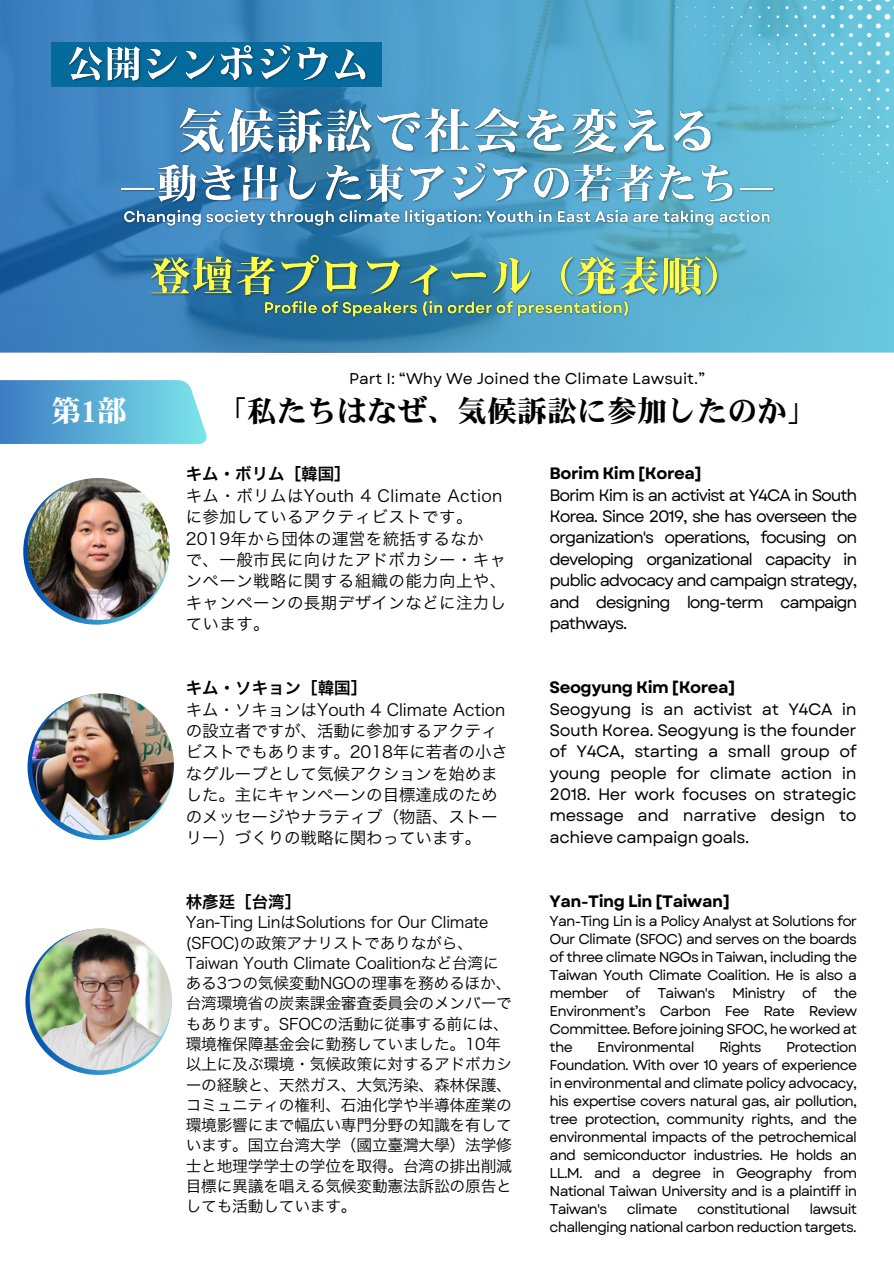
<style>
.page{position:relative;width:894px;height:1264px;background:#fff}
.page>*{position:absolute;margin:0;border:0;box-sizing:border-box;transform-origin:0 0}
.t1{font:30px "Heisei Min Std W9";color:#000}
.t2{font:30px "Heisei Min Std W9";color:#fff}
.t3{font:16.5px/21.3px "Garet";letter-spacing:-.07em;color:#000}
.t4{font:16.5px/21.3px "Garet";letter-spacing:-.03em;color:#000}
.t5{font:16.5px/21.3px "Hira Kaku Pro N W3";letter-spacing:-.005em;color:#000}
.t6{font:16.5px/21.3px "Hira Kaku Pro N W3";letter-spacing:.025em;color:#000}
.t7{font:700 16.5px "Garet";letter-spacing:-.03em;color:#000}
.t8{font:16.5px "Hira Kaku Pro N W6";color:#000}
.t9{font:15.75px/20.2px "Hira Kaku Pro N W3";letter-spacing:-.015em;color:#000}
.t10{font:15.6px "Garet";color:#000}
.t11{font:14.25px/18px "Garet";letter-spacing:-.055em;color:#000;text-align:justify}
.s1{font-family:"Hira Kaku Pro N W6"}
.s2{font-weight:700}
</style>
<div class="page">
<svg style="left:0;top:0;width:893px;height:352px;background:#4997c5"></svg>
<img style="left:649px;top:0;width:244px;height:190px">
<svg style="left:0;top:380px;width:206px;height:64px;background:#61b1d7"></svg>
<svg style="left:23px;top:478px;width:146px;height:146px"></svg>
<img style="left:28px;top:478px;width:141px;height:142px;border-radius:50%">
<svg style="left:28px;top:694px;width:146px;height:146px"></svg>
<img style="left:32px;top:693px;width:142px;height:142px;border-radius:50%">
<svg style="left:25px;top:928px;width:147px;height:146px"></svg>
<img style="left:30px;top:928px;width:142px;height:142px;border-radius:50%">
<div style="left:51px;top:43px;width:330px;height:44px;background:#056b9d"></div>
<img style="left:65px;top:42px;width:713px;height:259px">
<img style="left:118px;top:204px;width:657px;height:28px">
<img style="left:260px;top:296px;width:373px;height:27px">
<h5 class="t10" style="left:349px;top:367px;width:358px">Part I: “Why We Joined the Climate Lawsuit.”</h5>
<h3 class="t2" style="left:51px;top:395px;width:77px">第1部</h3>
<h3 class="t1" style="left:217px;top:395px;width:601px">「私たちはなぜ、気候訴訟に参加したのか」</h3>
<p class="t6" style="left:186px;top:463px;width:322px"><span class="s1">キム・ボリム［韓国］<br></span>キム・ボリムはYouth 4 Climate Actionに参加しているアクティビストです。<br>2019年から団体の運営を統括するなか<br>で、一般市民に向けたアドボカシー・キャンペーン戦略に関する組織の能力向上や、キャンペーンの長期デザインなどに注力しています。</p>
<p class="t5" style="left:186px;top:677px;width:323px"><span class="s1">キム・ソキョン［韓国］<br></span>キム・ソキョンはYouth 4 Climate Actionの設立者ですが、活動に参加するアクティビストでもあります。2018年に若者の小さなグループとして気候アクションを始めました。主にキャンペーンの目標達成のためのメッセージやナラティブ（物語、ストーリー）づくりの戦略に関わっています。</p>
<p class="t8" style="left:186px;top:893px;width:117px">林彥廷［台湾］</p>
<p class="t9" style="left:186px;top:912px;width:328px">Yan-Ting LinはSolutions for Our Climate (SFOC)の政策アナリストでありながら、<br>Taiwan Youth Climate Coalitionなど台湾にある3つの気候変動NGOの理事を務めるほか、台湾環境省の炭素課金審査委員会のメンバーでもあります。SFOCの活動に従事する前には、環境権保障基金会に勤務していました。10年以上に及ぶ環境・気候政策に対するアドボカシーの経験と、天然ガス、大気汚染、森林保護、コミュニティの権利、石油化学や半導体産業の環境影響にまで幅広い専門分野の知識を有しています。国立台湾大学（國立臺灣大學）法学修士と地理学学士の学位を取得。台湾の排出削減目標に異議を唱える気候変動憲法訴訟の原告としても活動しています。</p>
<h5 class="t3" style="left:549px;top:463px;width:309px"><span class="s2">Borim Kim [Korea]<br></span>Borim Kim is an activist at Y4CA in South<br>Korea. Since 2019, she has overseen the organization's operations, focusing on developing organizational capacity in public advocacy and campaign strategy, and designing long-term campaign pathways.</h5>
<h5 class="t4" style="left:549px;top:676px;width:308px"><span class="s2">Seogyung Kim [Korea]<br></span>Seogyung is an activist at Y4CA in<br>South Korea. Seogyung is the founder of Y4CA, starting a small group of young people for climate action in<br>2018. Her work focuses on strategic message and narrative design to achieve campaign goals.</h5>
<h5 class="t7" style="left:549px;top:889px;width:182px">Yan-Ting Lin [Taiwan]</h5>
<h5 class="t11" style="left:549px;top:912px;width:309px">Yan-Ting Lin is a Policy Analyst at Solutions for Our Climate (SFOC) and serves on the boards of three climate NGOs in Taiwan, including the Taiwan Youth Climate Coalition. He is also a member of Taiwan's Ministry of the Environment’s Carbon Fee Rate Review Committee. Before joining SFOC, he worked at the</h5>
<h5 class="t11" style="left:597px;top:1038px;width:99px">Environmental</h5>
<h5 class="t11" style="left:718px;top:1038px;width:44px">Rights</h5>
<h5 class="t11" style="left:549px;top:1038px;width:309px;text-indent:236px">Protection Foundation. With over 10 years of experience in environmental and climate policy advocacy, his expertise covers natural gas, air pollution, tree protection, community rights, and the environmental impacts of the petrochemical and semiconductor industries. He holds an LL.M. and a degree in Geography from National Taiwan University and is a plaintiff in Taiwan's</h5>
<h5 class="t11" style="left:549px;top:1200px;width:309px;text-align:right">lawsuit<br>challenging national carbon reduction targets.</h5>
<h5 class="t11" style="left:626px;top:1200px;width:52px">climate</h5>
<h5 class="t11" style="left:697px;top:1200px;width:94px">constitutional</h5>
</div>
